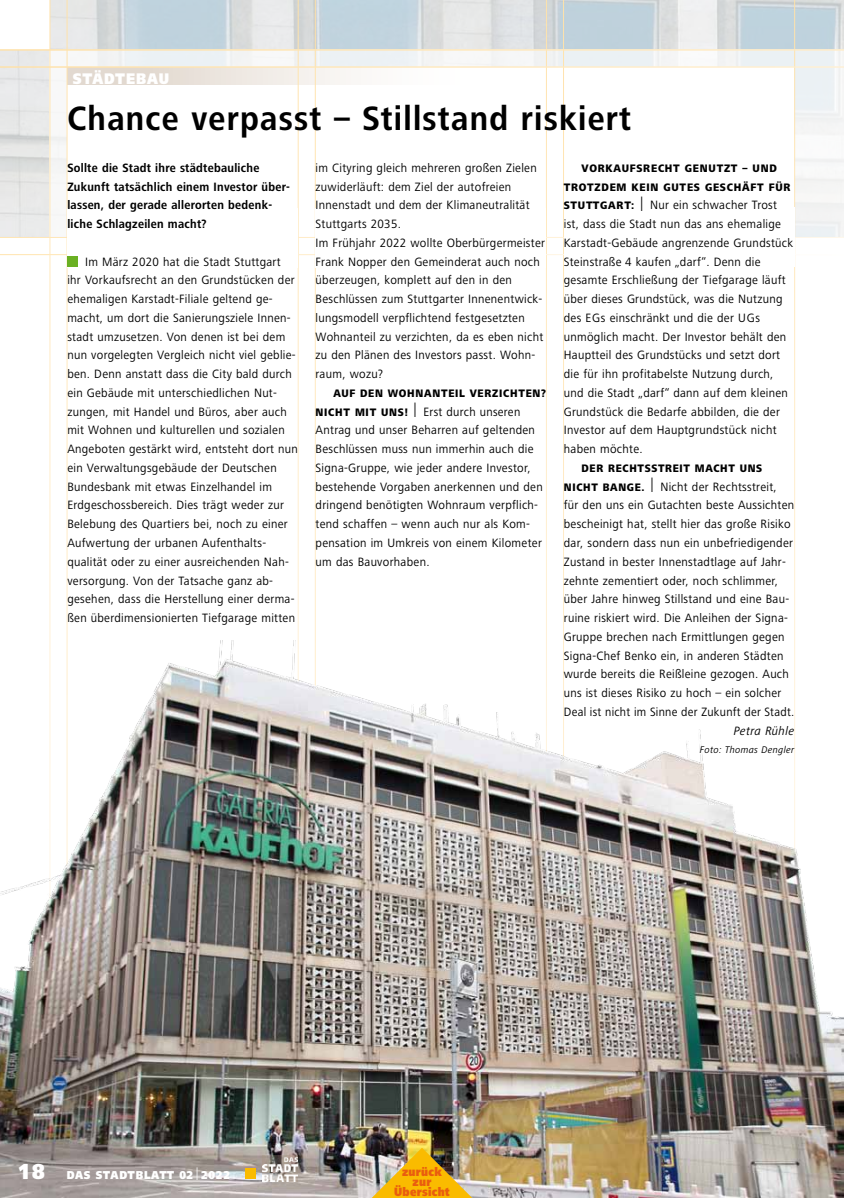
<style>
.page{position:relative;width:844px;height:1198px;background:#fff}
.page>*{position:absolute;margin:0;border:0;box-sizing:border-box;transform-origin:0 0}
.t1{font:700 35px "Frutiger Next LT";letter-spacing:.04em;color:#000;scale:.9 1}
.t2{font:900 16px "Frutiger Next LT";letter-spacing:.045em;color:#fff;scale:.85 1}
.t3{font:12.5px/18.8px "Frutiger Next LT";letter-spacing:.025em;color:#000;scale:.95 1}
.t4{font:12.5px/18.8px "Frutiger Next LT";letter-spacing:.025em;color:#000;scale:.94 1}
.t5{font:700 12.5px/18.8px "Frutiger Next LT";letter-spacing:.025em;color:#000;scale:.9 1}
.t6{font:900 12.5px/10px "Frutiger Next LT";letter-spacing:.025em;color:#e95d0f;text-align:center;scale:.85 1}
.t7{font:italic 12.5px "Frutiger Next LT";letter-spacing:.03em;color:#000;scale:.95 1}
.t8{font:900 11.88px "Frutiger Next LT";letter-spacing:.075em;color:#fff;scale:.85 1}
.t9{font:800 11.25px/18.8px "Frutiger Next LT";letter-spacing:.075em;color:#000;text-align:center;scale:.9 1}
.t10{font:800 11.25px "Frutiger Next LT";letter-spacing:.075em;color:#000;scale:.89 1}
.t11{font:italic 10px "Frutiger Next LT";letter-spacing:.03em;color:#000;scale:.95 1}
.s1{font-weight:800;font-size:11.25px}
.s2{font-size:20px}
.s3{font-size:22.5px}
.s4{font-weight:400;font-size:17.5px}
</style>
<div class="page">
<img style="left:0;top:0;width:843px;height:237px">
<div style="left:0;top:0;width:50px;height:50px;background:#fff"></div>
<div style="left:50px;top:50px;width:793px;height:205px;background:#f3f3f5"></div>
<div style="left:67px;top:67px;width:727px;height:185px;background:#fff"></div>
<div style="left:67px;top:67px;width:408px;height:17px;background:linear-gradient(to right,#ded4c9,#fff)"></div>
<hr style="left:315px;top:0;width:1px;height:1198px;background:#fff">
<hr style="left:563px;top:0;width:1px;height:1198px;background:#fff">
<hr style="left:546px;top:0;width:1px;height:1198px;background:#fff">
<hr style="left:298px;top:0;width:1px;height:1198px;background:#fff">
<hr style="left:794px;top:0;width:1px;height:1198px;background:#fff">
<hr style="left:67px;top:0;width:1px;height:1198px;background:#fff">
<hr style="left:50px;top:0;width:1px;height:1198px;background:#fff">
<hr style="left:0;top:254px;width:843px;height:1px;background:#fff">
<hr style="left:0;top:237px;width:843px;height:1px;background:#fff">
<hr style="left:0;top:67px;width:843px;height:1px;background:#fff">
<hr style="left:0;top:50px;width:843px;height:1px;background:#fff">
<img style="left:0;top:641px;width:843px;height:557px">
<div style="left:563px;top:207px;width:231px;height:60px;background:#fff"></div>
<div style="left:315px;top:208px;width:231px;height:60px;background:#fff"></div>
<div style="left:67px;top:208px;width:231px;height:60px;background:#fff"></div>
<div style="left:67px;top:256px;width:11px;height:11px;background:#6ab023"></div>
<div style="left:244px;top:1168px;width:11px;height:11px;background:#fabb00"></div>
<img style="left:262px;top:1155px;width:36px;height:26px">
<img style="left:371px;top:1147px;width:101px;height:51px">
<p class="t2" style="left:73px;top:70px;width:115px">Städtebau</p>
<h1 class="t1" style="left:67px;top:99px;width:628px">Chance verpasst – Stillstand riskiert</h1>
<p class="t5" style="left:67px;top:158px;width:249px">Sollte die Stadt ihre städtebauliche Zukunft tatsächlich einem Investor über&shy;lassen, der gerade allerorten bedenk&shy;liche Schlagzeilen macht?</p>
<p class="t3" style="left:67px;top:252px;width:244px;text-indent:18px">Im März 2020 hat die Stadt Stuttgart<br>ihr Vorkaufsrecht an den Grundstücken der ehemaligen Karstadt-Filiale geltend ge&shy;macht, um dort die Sanierungsziele Innen&shy;stadt umzusetzen. Von denen ist bei dem nun vorgelegten Vergleich nicht viel geblie&shy;ben. Denn anstatt dass die City bald durch ein Gebäude mit unterschiedlichen Nut&shy;zungen, mit Handel und Büros, aber auch mit Wohnen und kulturellen und sozialen Angeboten gestärkt wird, entsteht dort nun ein Verwaltungsgebäude der Deutschen Bundesbank mit etwas Einzelhandel im Erdgeschossbereich. Dies trägt weder zur Belebung des Quartiers bei, noch zu einer Aufwertung der urbanen Aufenthalts&shy;qualität oder zu einer ausreichenden Nah&shy;versorgung. Von der Tatsache ganz ab&shy;gesehen, dass die Herstellung einer derma&shy;ßen überdimensionierten Tiefgarage mitten</p>
<p class="t3" style="left:315px;top:158px;width:243px">im Cityring gleich mehreren großen Zielen zuwiderläuft: dem Ziel der autofreien Innenstadt und dem der Klimaneutralität Stuttgarts 2035.<br>Im Frühjahr 2022 wollte Oberbürgermeister Frank Nopper den Gemeinderat auch noch überzeugen, komplett auf den in den Beschlüssen zum Stuttgarter Innenentwick&shy;lungsmodell verpflichtend festgesetzten Wohnanteil zu verzichten, da es eben nicht zu den Plänen des Investors passt. Wohn&shy;raum, wozu?</p>
<p class="t10" style="left:333px;top:387px;width:240px">AUF DEN WOHNANTEIL VERZICHTEN?</p>
<p class="t4" style="left:315px;top:402px;width:243px"><span class="s1">N ICHT MIT UNS!</span> <span class="s2">l</span> Erst durch unseren Antrag und unser Beharren auf geltenden Beschlüssen muss nun immerhin auch die Signa-Gruppe, wie jeder andere Investor, bestehende Vorgaben anerkennen und den dringend benötigten Wohnraum verpflich&shy;tend schaffen – wenn auch nur als Kom&shy;pensation im Umkreis von einem Kilometer um das Bauvorhaben.</p>
<p class="t9" style="left:563px;top:159px;width:253px">VORKAUFSRECHT GENUTZT – UND<br>TROTZDEM KEIN GUTES GESCHÄFT FÜR</p>
<p class="t3" style="left:563px;top:196px;width:243px"><span class="s1">STUTTGART:</span> <span class="s2">l</span> Nur ein schwacher Trost ist, dass die Stadt nun das ans ehemalige Karstadt-Gebäude angrenzende Grundstück Steinstraße 4 kaufen „darf“. Denn die gesamte Erschließung der Tiefgarage läuft über dieses Grundstück, was die Nutzung des EGs einschränkt und die der UGs unmöglich macht. Der Investor behält den Hauptteil des Grundstücks und setzt dort die für ihn profitabelste Nutzung durch, und die Stadt „darf“ dann auf dem kleinen Grundstück die Bedarfe abbilden, die der Investor auf dem Hauptgrundstück nicht haben möchte.</p>
<p class="t10" style="left:581px;top:462px;width:204px">DER RECHTSSTREIT MACHT UNS</p>
<p class="t3" style="left:563px;top:477px;width:244px"><span class="s1">NICHT BANGE.</span> <span class="s2">l</span> Nicht der Rechtsstreit, für den uns ein Gutachten beste Aussichten bescheinigt hat, stellt hier das große Risiko dar, sondern dass nun ein unbefriedigender Zustand in bester Innenstadtlage auf Jahr&shy;zehnte zementiert oder, noch schlimmer, über Jahre hinweg Stillstand und eine Bau&shy;ruine riskiert wird. Die Anleihen der Signa-Gruppe brechen nach Ermittlungen gegen Signa-Chef Benko ein, in anderen Städten wurde bereits die Reißleine gezogen. Auch uns ist dieses Risiko zu hoch – ein solcher Deal ist nicht im Sinne der Zukunft der Stadt.</p>
<p class="t7" style="left:733px;top:723px;width:65px">Petra Rühle</p>
<p class="t11" style="left:699px;top:744px;width:101px">Foto: Thomas Dengler</p>
<p class="t8" style="left:18px;top:1167px;width:111px"><span class="s3">18</span> DAS STADT</p>
<p class="t8" style="left:136px;top:1167px;width:20px">BLATT</p>
<p class="t8" style="left:179px;top:1167px;width:61px">02 <span class="s4">l</span> 2022</p>
<p class="t6" style="left:394px;top:1167px;width:67px">zurück zur<br>Übersicht</p>
</div>
